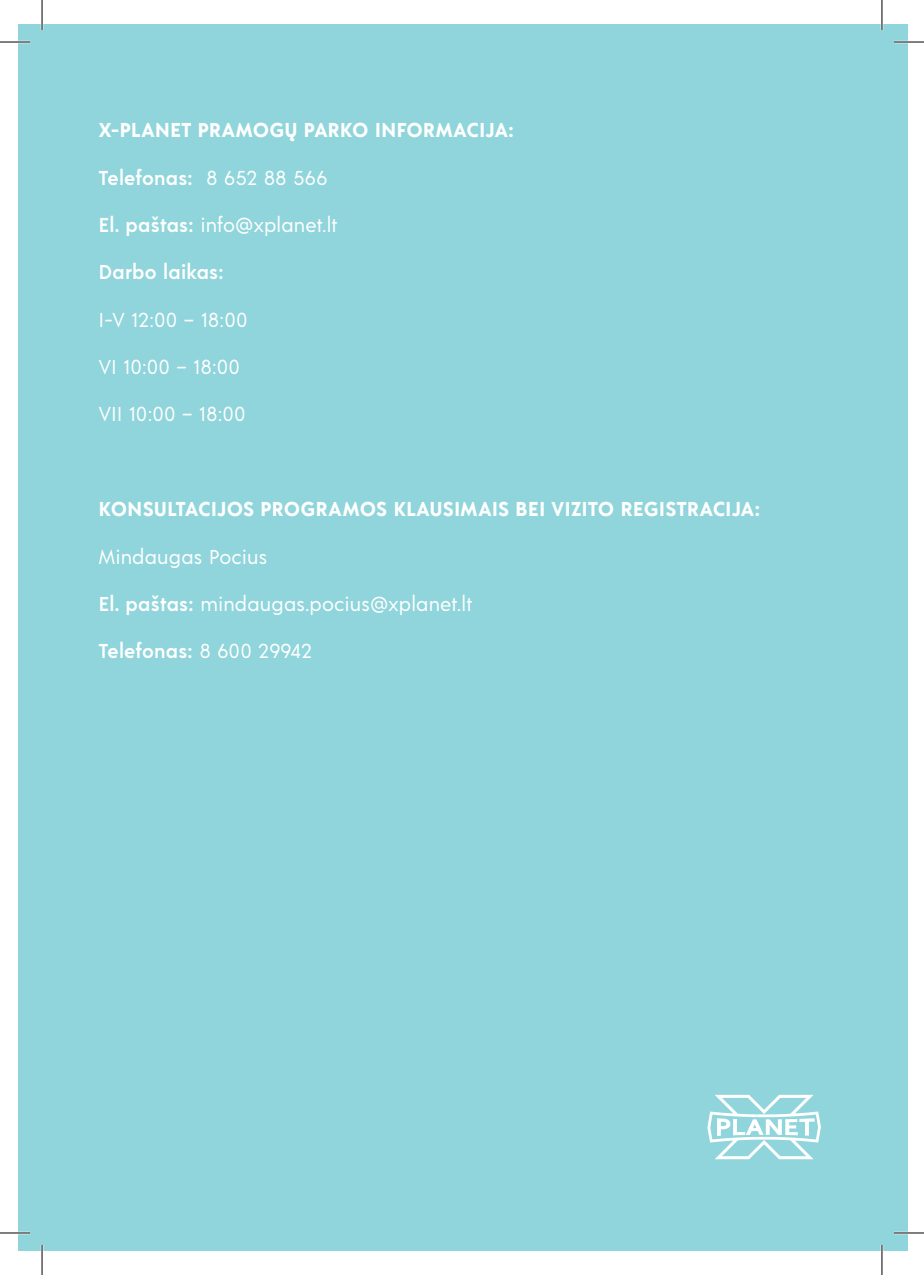
<style>
.page{position:relative;width:924px;height:1275px;background:#fff}
.page>*{position:absolute;margin:0;border:0;box-sizing:border-box;transform-origin:0 0}
.Body{font:20px "Acre";letter-spacing:.01em;color:#fff}
.Body-2{font:700 20px "Acre";letter-spacing:.02em;color:#fff}
.Body-3{font:600 20px "Acre";letter-spacing:.005em;color:#fff}
.Body-4{font:20px "Acre";letter-spacing:.035em;color:#fff}
.s1{font-weight:400}
.s2{font-weight:600}
</style>
<div class="page">
<div style="left:18px;top:24px;width:889px;height:1226px;background:#8fd5db"></div>
<svg style="left:707px;top:1094px;width:113px;height:65px"></svg>
<hr style="left:0;top:41px;width:30px;height:2px;background:#fff">
<hr style="left:893px;top:41px;width:30px;height:2px;background:#fff">
<hr style="left:0;top:1231px;width:30px;height:3px;background:#fff">
<hr style="left:893px;top:1231px;width:30px;height:3px;background:#fff">
<hr style="left:41px;top:0;width:2px;height:30px;background:#fff">
<hr style="left:41px;top:1245px;width:2px;height:30px;background:#fff">
<hr style="left:880px;top:0;width:2px;height:30px;background:#fff">
<hr style="left:880px;top:1245px;width:2px;height:30px;background:#fff">
<hr style="left:0;top:42px;width:30px;height:1px;background:#000">
<hr style="left:893px;top:42px;width:30px;height:1px;background:#000">
<hr style="left:0;top:1232px;width:30px;height:1px;background:#000">
<hr style="left:893px;top:1232px;width:30px;height:1px;background:#000">
<hr style="left:42px;top:0;width:1px;height:30px;background:#000">
<hr style="left:42px;top:1245px;width:1px;height:30px;background:#000">
<hr style="left:881px;top:0;width:1px;height:30px;background:#000">
<hr style="left:881px;top:1245px;width:1px;height:30px;background:#000">
<p class="Body-2" style="left:99px;top:116px;width:416px">X-PLANET PRAMOGŲ PARKO INFORMACIJA:</p>
<p class="Body-3" style="left:99px;top:163px;width:230px">Telefonas: <span class="s1">8 652 88 566</span></p>
<p class="Body" style="left:99px;top:211px;width:240px"><span class="s2">El. paštas:</span> info@xplanet.lt</p>
<p class="Body-3" style="left:99px;top:258px;width:126px">Darbo laikas:</p>
<p class="Body" style="left:99px;top:306px;width:150px">I-V 12:00 – 18:00</p>
<p class="Body" style="left:99px;top:353px;width:142px">VI 10:00 – 18:00</p>
<p class="Body-4" style="left:99px;top:401px;width:148px">VII 10:00 – 18:00</p>
<p class="Body-2" style="left:99px;top:495px;width:662px">KONSULTACIJOS PROGRAMOS KLAUSIMAIS BEI VIZITO REGISTRACIJA:</p>
<p class="Body" style="left:99px;top:543px;width:170px">Mindaugas Pocius</p>
<p class="Body" style="left:99px;top:590px;width:375px"><span class="s2">El. paštas:</span> mindaugas.pocius@xplanet.lt</p>
<p class="Body-3" style="left:99px;top:637px;width:214px">Telefonas: <span class="s1">8 600 29942</span></p>
</div>
